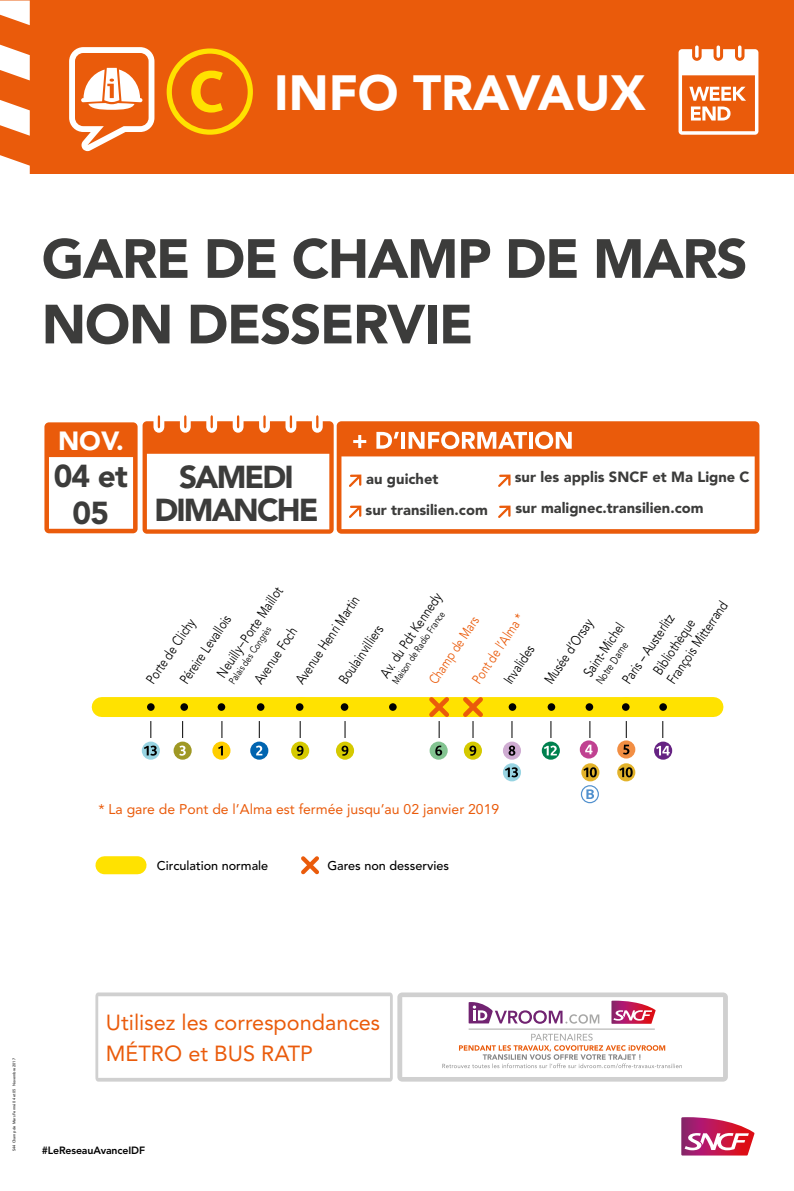
<style>
.page{position:relative;width:794px;height:1191px;background:#fff}
.page>*{position:absolute;margin:0;border:0;box-sizing:border-box;transform-origin:0 0}
.t1{font:900 54.6px/65.5px "Avenir LT Std";letter-spacing:-.025em;color:#3c3c3b}
.t2{font:900 49px "Avenir LT Std";color:#fff}
.t3{font:900 31.5px/37.8px "Avenir LT Std";letter-spacing:-.06em;color:#3c3c3b;text-align:center}
.t4{font:900 26.11px "Avenir LT Std";color:#fff}
.t5{font:21.7px/31.5px "Avenir LT Std";color:#ea5b0b}
.t6{font:900 14.7px "Avenir LT Std";color:#3c3c3b}
.t7{font:14px "Avenir LT Std";color:#ea5b0b}
.t8{font:13.96px/30.6px "Avenir LT Std";color:#000;scale:.8 1}
.t9{font:13.96px "Avenir LT Std";color:#ea5b0b;scale:.8 1}
.t10{font:13.65px "Avenir LT Std";color:#ea5b0b;scale:.8 1}
.t11{font:500 12.63px "Avenir LT Std";color:#000}
.t12{font:10.96px "Avenir LT Std";color:#000;scale:.8 1}
.t13{font:800 10.5px "Avenir LT Std";letter-spacing:-.01em;color:#000}
.t14{font:9.97px "Avenir LT Std";color:#000;scale:.8 1}
.t15{font:3.85px "Avenir LT Std";color:#000}
</style>
<div class="page">
<svg style="left:681px;top:1117px;width:73px;height:38px"></svg>
<div style="left:104px;top:856px;width:34px;height:18px;background:#ffe200"></div>
<svg style="left:301px;top:856px;width:18px;height:19px"></svg>
<div style="left:301px;top:697px;width:325px;height:20px;background:#ffe200"></div>
<div style="left:626px;top:697px;width:87px;height:20px;background:#ffe200"></div>
<div style="left:102px;top:697px;width:199px;height:20px;background:#ffe200"></div>
<div style="left:218px;top:703px;width:7px;height:8px;background:#000;border-radius:50%"></div>
<div style="left:257px;top:703px;width:7px;height:8px;background:#000;border-radius:50%"></div>
<div style="left:585px;top:703px;width:8px;height:8px;background:#000;border-radius:50%"></div>
<div style="left:296px;top:703px;width:7px;height:8px;background:#000;border-radius:50%"></div>
<div style="left:180px;top:703px;width:8px;height:8px;background:#000;border-radius:50%"></div>
<div style="left:147px;top:703px;width:8px;height:8px;background:#000;border-radius:50%"></div>
<div style="left:341px;top:703px;width:7px;height:8px;background:#000;border-radius:50%"></div>
<div style="left:389px;top:703px;width:8px;height:8px;background:#000;border-radius:50%"></div>
<div style="left:622px;top:703px;width:7px;height:8px;background:#000;border-radius:50%"></div>
<div style="left:508px;top:703px;width:8px;height:8px;background:#000;border-radius:50%"></div>
<div style="left:547px;top:703px;width:8px;height:8px;background:#000;border-radius:50%"></div>
<div style="left:659px;top:703px;width:8px;height:8px;background:#000;border-radius:50%"></div>
<svg style="left:150px;top:721px;width:1px;height:17px"></svg>
<svg style="left:182px;top:721px;width:1px;height:17px"></svg>
<svg style="left:221px;top:721px;width:1px;height:17px"></svg>
<svg style="left:259px;top:721px;width:1px;height:17px"></svg>
<svg style="left:300px;top:721px;width:1px;height:17px"></svg>
<svg style="left:344px;top:721px;width:1px;height:17px"></svg>
<svg style="left:511px;top:721px;width:1px;height:17px"></svg>
<svg style="left:550px;top:721px;width:1px;height:17px"></svg>
<svg style="left:589px;top:721px;width:1px;height:17px"></svg>
<svg style="left:626px;top:721px;width:1px;height:17px"></svg>
<svg style="left:662px;top:721px;width:1px;height:17px"></svg>
<svg style="left:425px;top:697px;width:28px;height:41px"></svg>
<svg style="left:44px;top:415px;width:290px;height:119px"></svg>
<svg style="left:337px;top:421px;width:422px;height:113px"></svg>
<svg style="left:353px;top:435px;width:13px;height:13px"></svg>
<svg style="left:376px;top:432px;width:23px;height:17px"></svg>
<hr style="left:401px;top:432px;width:4px;height:17px;background:#fff">
<svg style="left:408px;top:431px;width:119px;height:18px"></svg>
<hr style="left:529px;top:432px;width:3px;height:17px;background:#fff">
<svg style="left:535px;top:431px;width:37px;height:18px"></svg>
<svg style="left:349px;top:474px;width:12px;height:13px"></svg>
<svg style="left:498px;top:505px;width:12px;height:13px"></svg>
<svg style="left:498px;top:474px;width:12px;height:13px"></svg>
<svg style="left:349px;top:505px;width:12px;height:13px"></svg>
<svg style="left:459px;top:697px;width:28px;height:41px"></svg>
<svg style="left:95px;top:992px;width:633px;height:89px"></svg>
<svg style="left:142px;top:741px;width:18px;height:18px"></svg>
<svg style="left:144px;top:745px;width:13px;height:10px"></svg>
<div style="left:503px;top:763px;width:18px;height:18px;background:#98d4e2;border-radius:50%"></div>
<svg style="left:505px;top:767px;width:13px;height:10px"></svg>
<div style="left:174px;top:741px;width:18px;height:18px;background:#9f9824;border-radius:50%"></div>
<svg style="left:179px;top:745px;width:7px;height:10px"></svg>
<div style="left:212px;top:741px;width:18px;height:18px;background:#ffce00;border-radius:50%"></div>
<svg style="left:218px;top:746px;width:5px;height:9px"></svg>
<div style="left:250px;top:741px;width:18px;height:18px;background:#0064b0;border-radius:50%"></div>
<svg style="left:256px;top:745px;width:6px;height:10px"></svg>
<div style="left:291px;top:741px;width:18px;height:18px;background:#d5c900;border-radius:50%"></div>
<svg style="left:297px;top:745px;width:6px;height:10px"></svg>
<div style="left:336px;top:741px;width:18px;height:18px;background:#d5c900;border-radius:50%"></div>
<svg style="left:341px;top:745px;width:7px;height:10px"></svg>
<div style="left:464px;top:741px;width:18px;height:18px;background:#d5c900;border-radius:50%"></div>
<svg style="left:469px;top:745px;width:7px;height:10px"></svg>
<svg style="left:429px;top:741px;width:19px;height:18px"></svg>
<svg style="left:435px;top:745px;width:7px;height:10px"></svg>
<div style="left:503px;top:741px;width:18px;height:18px;background:#cfacd2;border-radius:50%"></div>
<svg style="left:508px;top:745px;width:7px;height:10px"></svg>
<svg style="left:542px;top:741px;width:18px;height:18px"></svg>
<svg style="left:544px;top:745px;width:13px;height:10px"></svg>
<div style="left:580px;top:740px;width:18px;height:18px;background:#c04191;border-radius:50%"></div>
<svg style="left:585px;top:744px;width:7px;height:10px"></svg>
<div style="left:617px;top:740px;width:18px;height:18px;background:#f28e43;border-radius:50%"></div>
<svg style="left:623px;top:744px;width:6px;height:10px"></svg>
<svg style="left:617px;top:763px;width:18px;height:18px"></svg>
<svg style="left:619px;top:767px;width:13px;height:10px"></svg>
<svg style="left:581px;top:763px;width:18px;height:18px"></svg>
<svg style="left:583px;top:767px;width:14px;height:10px"></svg>
<svg style="left:581px;top:785px;width:18px;height:18px"></svg>
<svg style="left:654px;top:741px;width:18px;height:18px"></svg>
<svg style="left:656px;top:746px;width:13px;height:9px"></svg>
<div style="left:0;top:0;width:794px;height:174px;background:#ea5b0b"></div>
<svg style="left:166px;top:48px;width:87px;height:87px"></svg>
<svg style="left:69px;top:47px;width:85px;height:104px"></svg>
<svg style="left:678px;top:45px;width:80px;height:90px"></svg>
<svg style="left:0;top:45px;width:30px;height:35px"></svg>
<svg style="left:0;top:0;width:30px;height:25px"></svg>
<svg style="left:0;top:100px;width:30px;height:36px"></svg>
<svg style="left:0;top:155px;width:30px;height:19px"></svg>
<h2 class="t2" style="left:274px;top:63px;width:373px">INFO TRAVAUX</h2>
<h1 class="t1" style="left:42px;top:226px;width:707px">GARE DE CHAMP DE MARS<br>NON DESSERVIE</h1>
<h3 class="t4" style="left:58px;top:425px;width:67px">NOV.</h3>
<h3 class="t3" style="left:54px;top:456px;width:76px">04 et<br>05</h3>
<h3 class="t3" style="left:154px;top:460px;width:166px;line-height:33.2px">SAMEDI<br>DIMANCHE</h3>
<p class="t6" style="left:366px;top:470px;width:74px">au guichet</p>
<p class="t6" style="left:365px;top:501px;width:124px">sur transilien.com</p>
<p class="t6" style="left:515px;top:468px;width:236px">sur les applis SNCF et Ma Ligne C</p>
<p class="t6" style="left:515px;top:499px;width:190px">sur malignec.transilien.com</p>
<p class="t8" style="left:208px;top:667px;width:134px;rotate:-56deg">Neuilly−Porte Maillot</p>
<p class="t8" style="left:346px;top:650px;width:125px;text-indent:-29px;rotate:-56deg">Boulainvilliers<br>Av. du Pdt Kennedy</p>
<p class="t8" style="left:286px;top:674px;width:130px;rotate:-56deg">Avenue Henri Martin</p>
<p class="t8" style="left:658px;top:674px;width:123px;rotate:-56deg">François Mitterrand</p>
<p class="t14" style="left:390px;top:680px;width:109px;rotate:-56deg">Maison de Radio France</p>
<p class="t9" style="left:469px;top:678px;width:103px;rotate:-56deg">Pont de l’Alma *</p>
<p class="t8" style="left:631px;top:656px;width:81px;line-height:20.2px;text-indent:-25px;rotate:-56deg">Paris – Austerlitz<br>Bibliothèque</p>
<p class="t8" style="left:149px;top:659px;width:102px;line-height:27.7px;text-indent:-19px;rotate:-56deg">Porte de Clichy<br>Péreire Levallois</p>
<p class="t10" style="left:426px;top:678px;width:99px;rotate:-56deg">Champ de Mars</p>
<p class="t8" style="left:552px;top:651px;width:78px;line-height:28.3px;text-indent:-28px;rotate:-56deg">Musée d’Orsay<br>Saint-Michel</p>
<p class="t8" style="left:245px;top:674px;width:83px;rotate:-56deg">Avenue Foch</p>
<p class="t14" style="left:226px;top:680px;width:86px;rotate:-56deg">Palais des Congrès</p>
<p class="t12" style="left:593px;top:679px;width:62px;rotate:-56deg">Notre Dame</p>
<p class="t8" style="left:494px;top:674px;width:56px;rotate:-56deg">Invalides</p>
<p class="t7" style="left:98px;top:801px;width:402px">* La gare de Pont de l’Alma est fermée jusqu’au 02 janvier 2019</p>
<p class="t11" style="left:157px;top:858px;width:113px">Circulation normale</p>
<p class="t11" style="left:327px;top:858px;width:123px">Gares non desservies</p>
<p class="t15" style="left:12px;top:1150px;width:94px;rotate:-90deg">S44 Champ de Mars Fermé 04 et 05 Novembre 2017</p>
<h3 class="t5" style="left:106px;top:1006px;width:276px">Utilisez les correspondances<br>MÉTRO et BUS RATP</h3>
<p class="t13" style="left:42px;top:1144px;width:105px">#LeReseauAvanceIDF</p>
</div>
